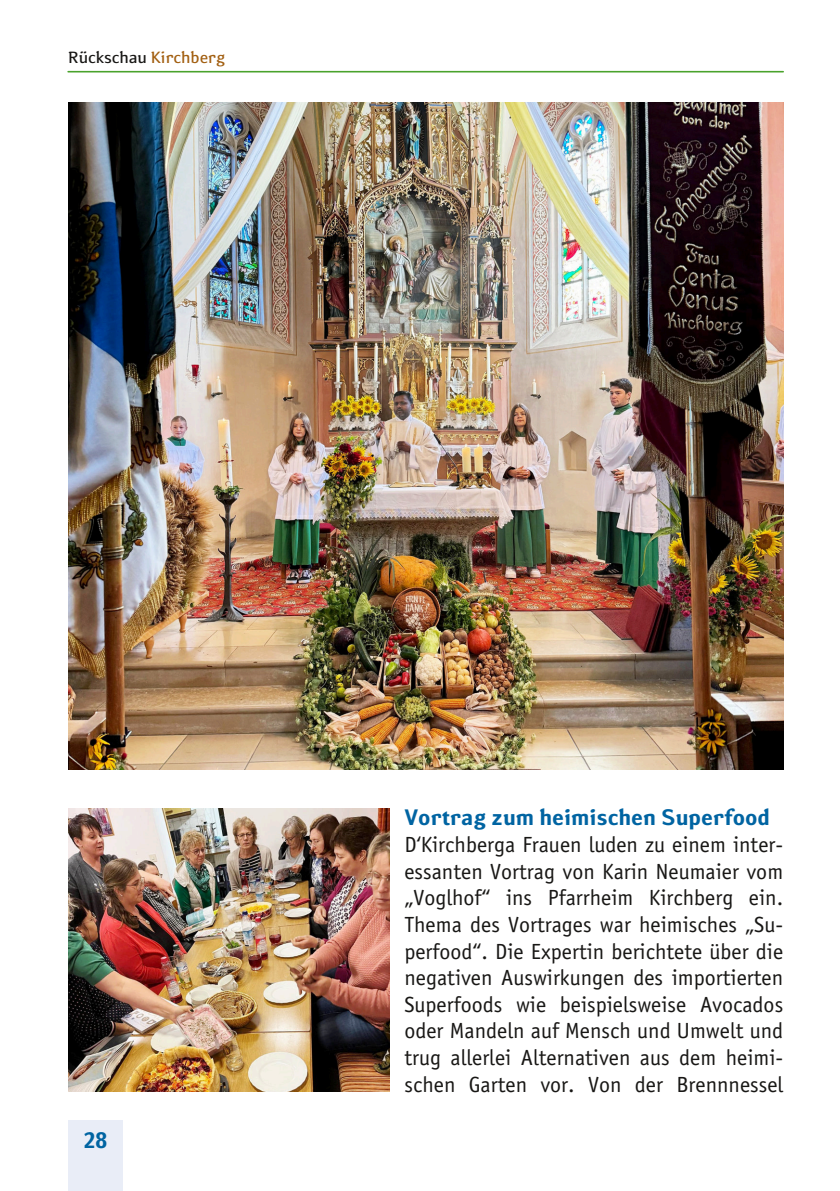
<style>
.page{position:relative;width:840px;height:1191px;background:#fff}
.page>*{position:absolute;margin:0;border:0;box-sizing:border-box;transform-origin:0 0}
.t1{font:22px/26.6px "Officina Sans";color:#181715;text-align:justify}
.t2{font:700 22px "Bad Birnbach Susan";color:#0064a2}
.t3{font:16px "Bad Birnbach Susan";color:#181715}
.s1{color:#a25f11}
</style>
<div class="page">
<div style="left:68px;top:1120px;width:55px;height:71px;background:#e9edf7"></div>
<hr style="left:68px;top:71px;width:714px;height:1px;background:#4aa32c">
<img style="left:68px;top:102px;width:714px;height:667px">
<img style="left:68px;top:808px;width:321px;height:283px">
<p class="t3" style="left:68px;top:51px;width:158px">Rückschau <span class="s1">Kirchberg</span></p>
<p class="t2" style="left:84px;top:1131px;width:25px">28</p>
<p class="t2" style="left:404px;top:808px;width:367px">Vortrag zum heimischen Superfood</p>
<p class="t1" style="left:404px;top:833px;width:380px">D‘Kirchberga Frauen luden zu einem inter&shy;essanten Vortrag von Karin Neumaier vom „Voglhof“ ins Pfarrheim Kirchberg ein.<br>Thema des Vortrages war heimisches „Su&shy;perfood“. Die Expertin berichtete über die negativen Auswirkungen des importierten Superfoods wie beispielsweise Avocados oder Mandeln auf Mensch und Umwelt und trug allerlei Alternativen aus dem heimi&shy;schen Garten vor. Von der Brennnessel</p>
</div>
